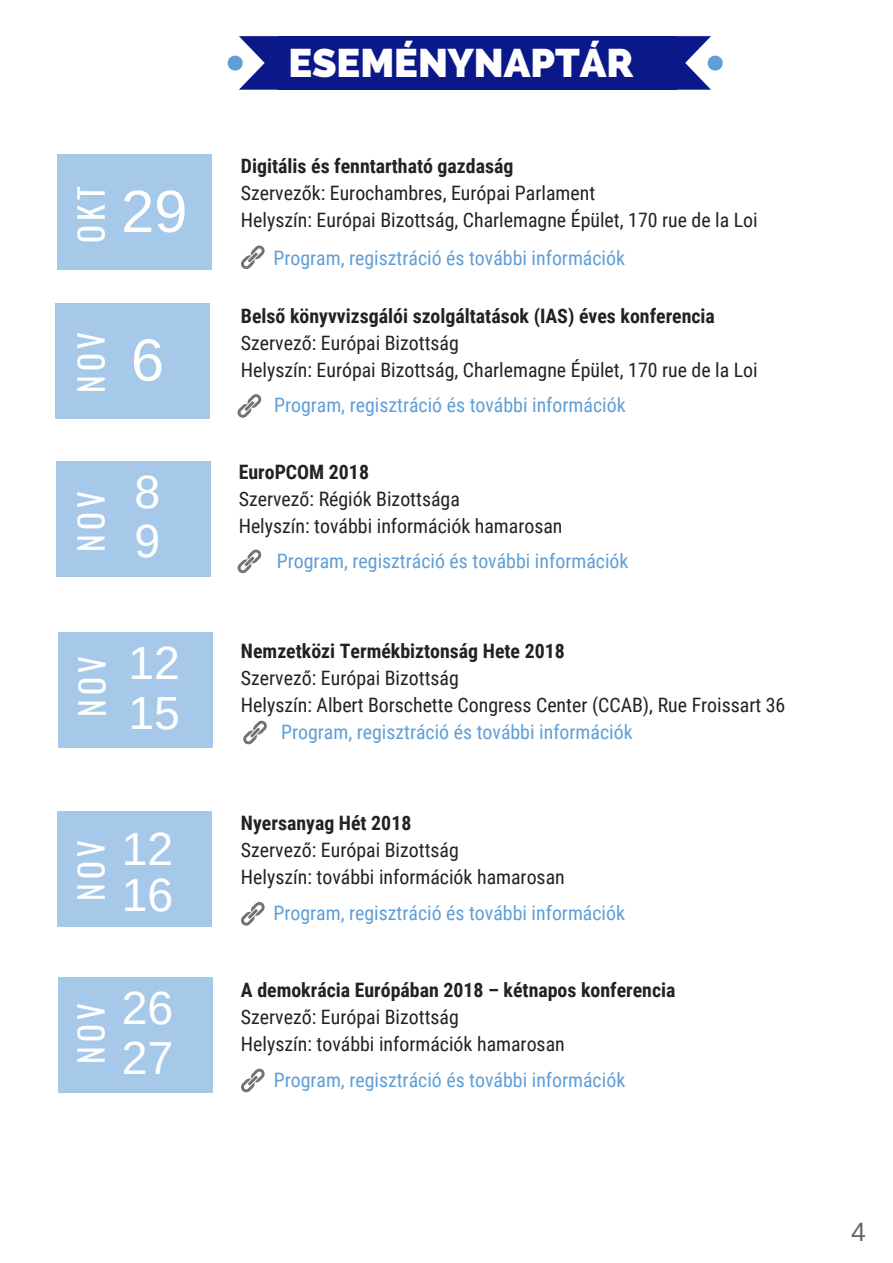
<style>
.page{position:relative;width:893px;height:1263px;background:#fff}
.page>*{position:absolute;margin:0;border:0;box-sizing:border-box;transform-origin:0 0}
.t1{font:59.55px "Arimo";color:#fff}
.t2{font:46.35px/46.2px "Arimo";color:#fff}
.t3{font:800 39.75px "Raleway";color:#fff}
.t4{font:33.15px "Oswald";letter-spacing:.13em;color:#fff}
.t5{font:26.55px "Arimo";color:#666}
.t6{font:19.8px/27px "Roboto Condensed";color:#222}
.t7{font:19.8px "Roboto Condensed";color:#5f9ed7}
.t8{font:700 19.8px "Roboto Condensed";color:#222}
</style>
<div class="page">
<div style="left:278px;top:36px;width:398px;height:54px;background:#0b1889"></div>
<svg style="left:676px;top:36px;width:47px;height:54px"></svg>
<svg style="left:228px;top:36px;width:50px;height:54px"></svg>
<div style="left:55px;top:303px;width:154px;height:116px;background:#a7c9e9"></div>
<svg style="left:238px;top:394px;width:23px;height:24px"></svg>
<div style="left:56px;top:461px;width:155px;height:115px;background:#a7c9e9"></div>
<svg style="left:238px;top:549px;width:23px;height:24px"></svg>
<div style="left:57px;top:811px;width:155px;height:116px;background:#a7c9e9"></div>
<div style="left:59px;top:632px;width:154px;height:116px;background:#a7c9e9"></div>
<div style="left:59px;top:977px;width:154px;height:116px;background:#a7c9e9"></div>
<svg style="left:241px;top:902px;width:24px;height:24px"></svg>
<svg style="left:241px;top:1069px;width:24px;height:23px"></svg>
<svg style="left:243px;top:721px;width:24px;height:23px"></svg>
<div style="left:57px;top:154px;width:155px;height:116px;background:#a7c9e9"></div>
<svg style="left:241px;top:245px;width:24px;height:24px"></svg>
<h3 class="t4" style="left:65px;top:243px;width:58px;rotate:-90deg">OKT</h3>
<h1 class="t1" style="left:121px;top:178px;width:68px">29</h1>
<h3 class="t4" style="left:65px;top:393px;width:62px;rotate:-90deg">NOV</h3>
<h1 class="t1" style="left:131px;top:327px;width:35px">6</h1>
<h3 class="t4" style="left:65px;top:551px;width:62px;rotate:-90deg">NOV</h3>
<h2 class="t2" style="left:135px;top:469px;width:27px">8</h2>
<h2 class="t2" style="left:135px;top:518px;width:27px">9</h2>
<h3 class="t4" style="left:66px;top:717px;width:62px;rotate:-90deg">NOV</h3>
<h2 class="t2" style="left:128px;top:638px;width:53px;line-height:49.5px">12<br>15</h2>
<h3 class="t4" style="left:65px;top:901px;width:62px;rotate:-90deg">NOV</h3>
<h2 class="t2" style="left:122px;top:826px;width:53px">12<br>16</h2>
<h3 class="t4" style="left:65px;top:1064px;width:62px;rotate:-90deg">NOV</h3>
<h2 class="t2" style="left:122px;top:982px;width:53px;line-height:50.7px">26<br>27</h2>
<h3 class="t3" style="left:288px;top:39px;width:347px">ESEMÉNYNAPTÁR</h3>
<p class="t8" style="left:241px;top:155px;width:274px">Digitális és fenntartható gazdaság</p>
<p class="t6" style="left:241px;top:180px;width:518px">Szervezők: Eurochambres, Európai Parlament<br>Helyszín: Európai Bizottság, Charlemagne Épület, 170 rue de la Loi</p>
<p class="t7" style="left:273px;top:246px;width:353px">Program, regisztráció és további információk</p>
<p class="t8" style="left:241px;top:305px;width:475px">Belső könyvvizsgálói szolgáltatások (IAS) éves konferencia</p>
<p class="t6" style="left:241px;top:330px;width:518px">Szervező: Európai Bizottság<br>Helyszín: Európai Bizottság, Charlemagne Épület, 170 rue de la Loi</p>
<p class="t7" style="left:274px;top:394px;width:353px">Program, regisztráció és további információk</p>
<p class="t8" style="left:239px;top:460px;width:132px">EuroPCOM 2018</p>
<p class="t6" style="left:239px;top:485px;width:325px">Szervező: Régiók Bizottsága<br>Helyszín: további információk hamarosan</p>
<p class="t7" style="left:277px;top:549px;width:353px">Program, regisztráció és további információk</p>
<p class="t8" style="left:241px;top:639px;width:325px">Nemzetközi Termékbiztonság Hete 2018</p>
<p class="t6" style="left:241px;top:664px;width:546px">Szervező: Európai Bizottság<br>Helyszín: Albert Borschette Congress Center (CCAB), Rue Froissart 36</p>
<p class="t7" style="left:281px;top:720px;width:353px">Program, regisztráció és további információk</p>
<p class="t8" style="left:241px;top:811px;width:172px">Nyersanyag Hét 2018</p>
<p class="t6" style="left:241px;top:837px;width:325px">Szervező: Európai Bizottság<br>Helyszín: további információk hamarosan</p>
<p class="t7" style="left:273px;top:902px;width:353px">Program, regisztráció és további információk</p>
<p class="t8" style="left:241px;top:978px;width:436px">A demokrácia Európában 2018 – kétnapos konferencia</p>
<p class="t6" style="left:241px;top:1003px;width:325px">Szervező: Európai Bizottság<br>Helyszín: további információk hamarosan</p>
<p class="t7" style="left:274px;top:1068px;width:353px">Program, regisztráció és további információk</p>
<h3 class="t5" style="left:851px;top:1217px;width:16px">4</h3>
</div>
